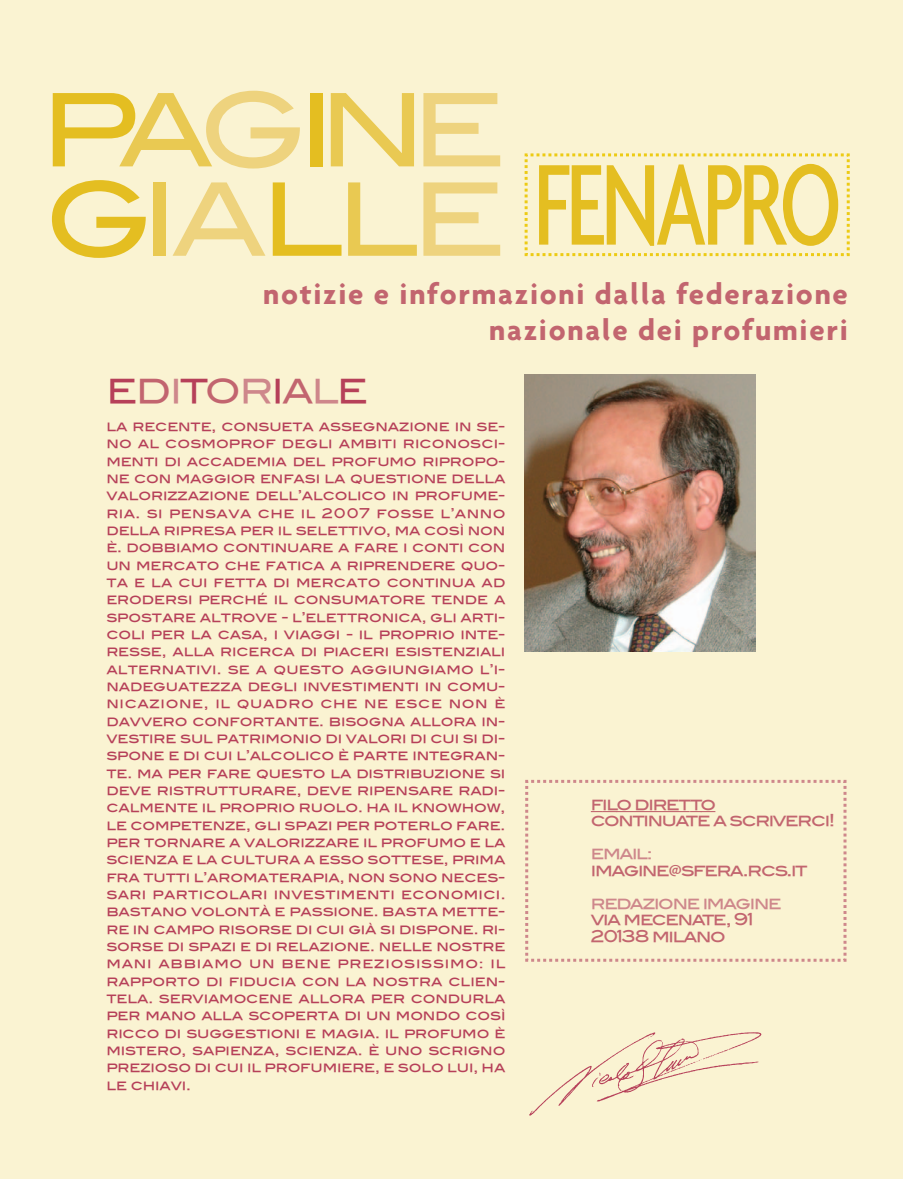
<style>
.page{position:relative;width:903px;height:1179px;background:#faf3d2}
.page>*{position:absolute;margin:0;border:0;box-sizing:border-box;transform-origin:0 0}
.t1{font:500 condensed 124.35px "Agenda";letter-spacing:-.04em;color:#e4be21;scale:.83 1}
.t2{font:500 101.25px/89.4px "Blair Md ITCTT";letter-spacing:-.115em;color:#e4be21}
.t3{font:500 33px "Blair Md ITCTT";letter-spacing:-.045em;color:#b64059}
.t4{font:700 30.75px/36.3px "Agenda";letter-spacing:.055em;color:#c2656f;text-align:right}
.t5{font:500 16.5px/16.5px "Blair Md ITCTT";letter-spacing:-.075em;color:#c2656f}
.t6{font:500 16.5px "Blair Md ITCTT";letter-spacing:-.075em;color:#ce878b}
.t7{font:500 13.5px/17.2px "Blair Md ITCTT";letter-spacing:-.01em;color:#b64059;text-align:justify}
.s1{color:#e9c952}
.s2{color:#eed37e}
.s3{color:#c2656f}
.s4{color:#ce878b}
</style>
<div class="page">
<svg style="left:524px;top:153px;width:326px;height:104px"></svg>
<img style="left:524px;top:374px;width:231px;height:277px">
<img style="left:529px;top:1032px;width:233px;height:84px">
<svg style="left:525px;top:780px;width:321px;height:181px"></svg>
<h2 class="t2" style="left:40px;top:85px;width:467px">P<span class="s1">A</span><span class="s2">G</span>I<span class="s1">N</span><span class="s2">E<br></span>G<span class="s1">I</span><span class="s2">A</span>L<span class="s1">L</span><span class="s2">E</span></h2>
<h3 class="t4" style="left:263px;top:278px;width:586px">notizie e informazioni dalla federazione nazionale dei profumieri</h3>
<h1 class="t1" style="left:533px;top:161px;width:373px">FENAPRO</h1>
<h3 class="t3" style="left:106px;top:371px;width:263px">E<span class="s3">D</span><span class="s4">I</span>T<span class="s3">O</span><span class="s4">R</span>I<span class="s3">A</span><span class="s4">L</span>E</h3>
<p class="t7" style="left:106px;top:417px;width:400px">la recente, consueta assegnazione in se&shy;no al cosmoprof degli ambiti riconosci&shy;menti di accademia del profumo ripropo&shy;ne con maggior enfasi la questione della valorizzazione dell’alcolico in profume&shy;ria. si pensava che il 2007 fosse l’anno della ripresa per il selettivo, ma così non è. dobbiamo continuare a fare i conti con un mercato che fatica a riprendere quo&shy;ta e la cui fetta di mercato continua ad erodersi perché il consumatore tende a spostare altrove - l’elettronica, gli arti&shy;coli per la casa, i viaggi - il proprio inte&shy;resse, alla ricerca di piaceri esistenziali alternativi. se a questo aggiungiamo l’i&shy;nadeguatezza degli investimenti in comu&shy;nicazione, il quadro che ne esce non è davvero confortante. bisogna allora in&shy;vestire sul patrimonio di valori di cui si di&shy;spone e di cui l’alcolico è parte integran&shy;te. ma per fare questo la distribuzione si deve ristrutturare, deve ripensare radi&shy;calmente il proprio ruolo. ha il knowhow, le competenze, gli spazi per poterlo fare. per tornare a valorizzare il profumo e la scienza e la cultura a esso sottese, prima fra tutti l’aromaterapia, non sono neces&shy;sari particolari investimenti economici. bastano volontà e passione. basta mette&shy;re in campo risorse di cui già si dispone. ri&shy;sorse di spazi e di relazione. nelle nostre mani abbiamo un bene preziosissimo: il rapporto di fiducia con la nostra clien&shy;tela. serviamocene allora per condurla per mano alla scoperta di un mondo così ricco di suggestioni e magia. il profumo è mistero, sapienza, scienza. è uno scrigno prezioso di cui il profumiere, e solo lui, ha le chiavi.</p>
<p class="t5" style="left:591px;top:795px;width:246px">filo diretto continuate a scriverci!</p>
<p class="t6" style="left:591px;top:843px;width:63px">email:</p>
<p class="t5" style="left:591px;top:861px;width:218px">imagine@sfera.rcs.it</p>
<p class="t6" style="left:591px;top:893px;width:192px">redazione imagine</p>
<p class="t5" style="left:591px;top:911px;width:165px">via mecenate, 91<br>20138 milano</p>
</div>
